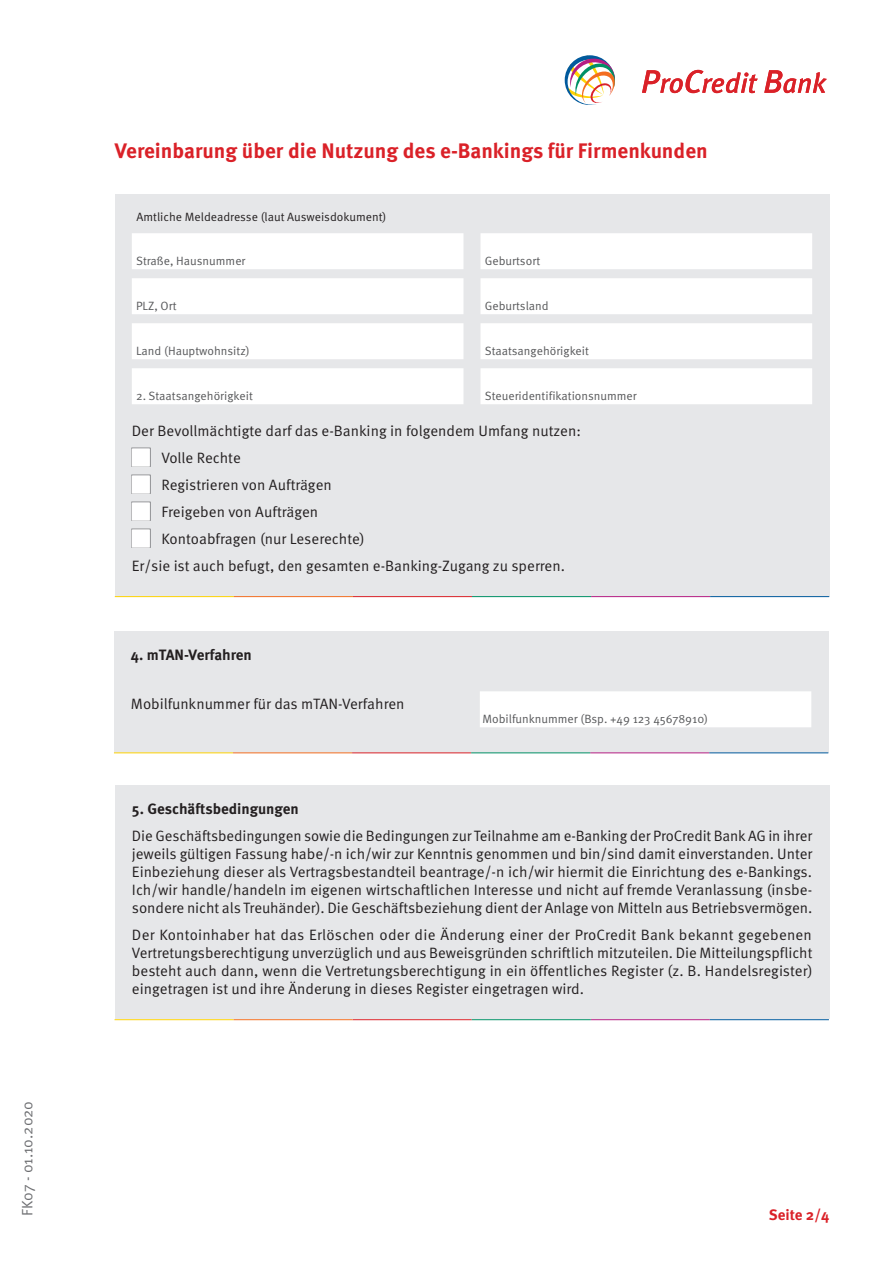
<style>
.page{position:relative;width:893px;height:1263px;background:#fff}
.page>*{position:absolute;margin:0;border:0;box-sizing:border-box;transform-origin:0 0}
.t1{font:700 21px "Meta Pro";color:#da2128}
._03_Fließtext___BM{font:15px/18px "Meta Pro Norm";color:#231f20;text-align:justify}
._02_Subhead{font:700 15px "Meta Pro";color:#231f20}
._04_Formularfelder_i{font:15px "Meta Pro Norm";letter-spacing:-.005em;color:#231f20}
.t2{font:15px "Meta Pro Norm";color:#6c6d70}
.t3{font:700 15px "Meta Pro";color:#da2128}
._04_Formularfeld__L{font:12px "Meta Pro Norm";color:#57585a}
._02_Subhead-2{font:12px "Meta Pro Norm";color:#231f20}
._04_Formularfelder_i-2{font:12px "Meta Pro Norm";letter-spacing:-.005em;color:#57585a}
</style>
<div class="page">
<svg style="left:565px;top:55px;width:50px;height:50px"></svg>
<svg style="left:642px;top:70px;width:116px;height:23px"></svg>
<svg style="left:764px;top:70px;width:63px;height:23px"></svg>
<div style="left:115px;top:194px;width:714px;height:402px;background:#e6e7e9"></div>
<div style="left:132px;top:233px;width:680px;height:36px;background:#fff"></div>
<div style="left:463px;top:232px;width:17px;height:39px;background:#e6e7e9"></div>
<div style="left:132px;top:278px;width:680px;height:36px;background:#fff"></div>
<div style="left:463px;top:277px;width:17px;height:39px;background:#e6e7e9"></div>
<div style="left:132px;top:323px;width:680px;height:36px;background:#fff"></div>
<div style="left:463px;top:322px;width:17px;height:39px;background:#e6e7e9"></div>
<div style="left:132px;top:368px;width:680px;height:36px;background:#fff"></div>
<div style="left:463px;top:367px;width:17px;height:39px;background:#e6e7e9"></div>
<hr style="left:115px;top:596px;width:119px;height:1px;background:#fed304">
<hr style="left:353px;top:596px;width:119px;height:1px;background:#da2128">
<hr style="left:591px;top:596px;width:119px;height:1px;background:#b51e83">
<hr style="left:234px;top:596px;width:119px;height:1px;background:#f36e21">
<hr style="left:472px;top:596px;width:119px;height:1px;background:#009065">
<hr style="left:710px;top:596px;width:119px;height:1px;background:#015a9d">
<div style="left:115px;top:785px;width:714px;height:234px;background:#e6e7e9"></div>
<hr style="left:115px;top:1019px;width:119px;height:1px;background:#fed304">
<hr style="left:353px;top:1019px;width:119px;height:1px;background:#da2128">
<hr style="left:591px;top:1019px;width:119px;height:1px;background:#b51e83">
<hr style="left:234px;top:1019px;width:119px;height:1px;background:#f36e21">
<hr style="left:472px;top:1019px;width:119px;height:1px;background:#009065">
<hr style="left:710px;top:1019px;width:119px;height:1px;background:#015a9d">
<div style="left:114px;top:631px;width:714px;height:122px;background:#e6e7e9"></div>
<div style="left:480px;top:691px;width:331px;height:36px;background:#fff"></div>
<hr style="left:114px;top:752px;width:119px;height:1px;background:#fed304">
<hr style="left:352px;top:752px;width:119px;height:1px;background:#da2128">
<hr style="left:590px;top:752px;width:119px;height:1px;background:#b51e83">
<hr style="left:233px;top:752px;width:119px;height:1px;background:#f36e21">
<hr style="left:471px;top:752px;width:119px;height:1px;background:#009065">
<hr style="left:709px;top:752px;width:119px;height:1px;background:#015a9d">
<p class="t2" style="left:16px;top:1216px;width:116px;rotate:-90deg">FK07 - 01.10.2020</p>
<h1 class="t1" style="left:115px;top:135px;width:594px">Vereinbarung über die Nutzung des e-Bankings für Firmenkunden</h1>
<p class="_02_Subhead-2" style="left:136px;top:208px;width:251px">Amtliche Meldeadresse (laut Ausweisdokument)</p>
<p class="_04_Formularfeld__L" style="left:136px;top:251px;width:111px">Straße, Hausnummer</p>
<p class="_04_Formularfeld__L" style="left:485px;top:251px;width:57px">Geburtsort</p>
<p class="_04_Formularfeld__L" style="left:136px;top:296px;width:42px">PLZ, Ort</p>
<p class="_04_Formularfeld__L" style="left:485px;top:296px;width:65px">Geburtsland</p>
<p class="_04_Formularfeld__L" style="left:136px;top:341px;width:115px">Land (Hauptwohnsitz)</p>
<p class="_04_Formularfeld__L" style="left:485px;top:341px;width:106px">Staatsangehörigkeit</p>
<p class="_04_Formularfeld__L" style="left:136px;top:386px;width:118px">2. Staatsangehörigkeit</p>
<p class="_04_Formularfeld__L" style="left:485px;top:386px;width:154px">Steueridentifikationsnummer</p>
<p class="_03_Fließtext___BM" style="left:132px;top:421px;width:451px">Der Bevollmächtigte darf das e-Banking in folgendem Umfang nutzen:</p>
<p class="_03_Fließtext___BM" style="left:162px;top:448px;width:81px">Volle Rechte</p>
<p class="_03_Fließtext___BM" style="left:162px;top:475px;width:172px">Registrieren von Aufträgen</p>
<p class="_03_Fließtext___BM" style="left:162px;top:502px;width:158px">Freigeben von Aufträgen</p>
<p class="_03_Fließtext___BM" style="left:162px;top:529px;width:205px">Kontoabfragen (nur Leserechte)</p>
<p class="_03_Fließtext___BM" style="left:132px;top:556px;width:435px">Er/sie ist auch befugt, den gesamten e-Banking-Zugang zu sperren.</p>
<p class="_02_Subhead" style="left:131px;top:643px;width:122px">4. mTAN-Verfahren</p>
<p class="_04_Formularfelder_i" style="left:131px;top:693px;width:275px">Mobilfunknummer für das mTAN-Verfahren</p>
<p class="_04_Formularfelder_i-2" style="left:483px;top:710px;width:227px">Mobilfunknummer (Bsp. +49 123 45678910)</p>
<p class="_02_Subhead" style="left:132px;top:797px;width:168px">5. Geschäftsbedingungen</p>
<p class="_03_Fließtext___BM" style="left:132px;top:825px;width:682px">Die Geschäftsbedingungen sowie die Bedingungen zur Teilnahme am e-Banking der ProCredit Bank AG in ihrer jeweils gültigen Fassung habe/-n ich/wir zur Kenntnis genommen und bin/sind damit einverstanden. Unter Einbeziehung dieser als Vertragsbestandteil beantrage/-n ich/wir hiermit die Einrichtung des e-Bankings.<br>Ich/wir handle/handeln im eigenen wirtschaftlichen Interesse und nicht auf fremde Veranlassung (insbe&shy;sondere nicht als Treuhänder). Die Geschäftsbeziehung dient der Anlage von Mitteln aus Betriebsvermögen.</p>
<p class="_03_Fließtext___BM" style="left:132px;top:924px;width:682px">Der Kontoinhaber hat das Erlöschen oder die Änderung einer der ProCredit Bank bekannt gegebenen Vertretungsberechtigung unverzüglich und aus Beweisgründen schriftlich mitzuteilen. Die Mitteilungspflicht besteht auch dann, wenn die Vertretungsberechtigung in ein öffentliches Register (z. B. Handelsregister) eingetragen ist und ihre Änderung in dieses Register eingetragen wird.</p>
<p class="t3" style="left:769px;top:1203px;width:62px">Seite 2/4</p>
</div>
